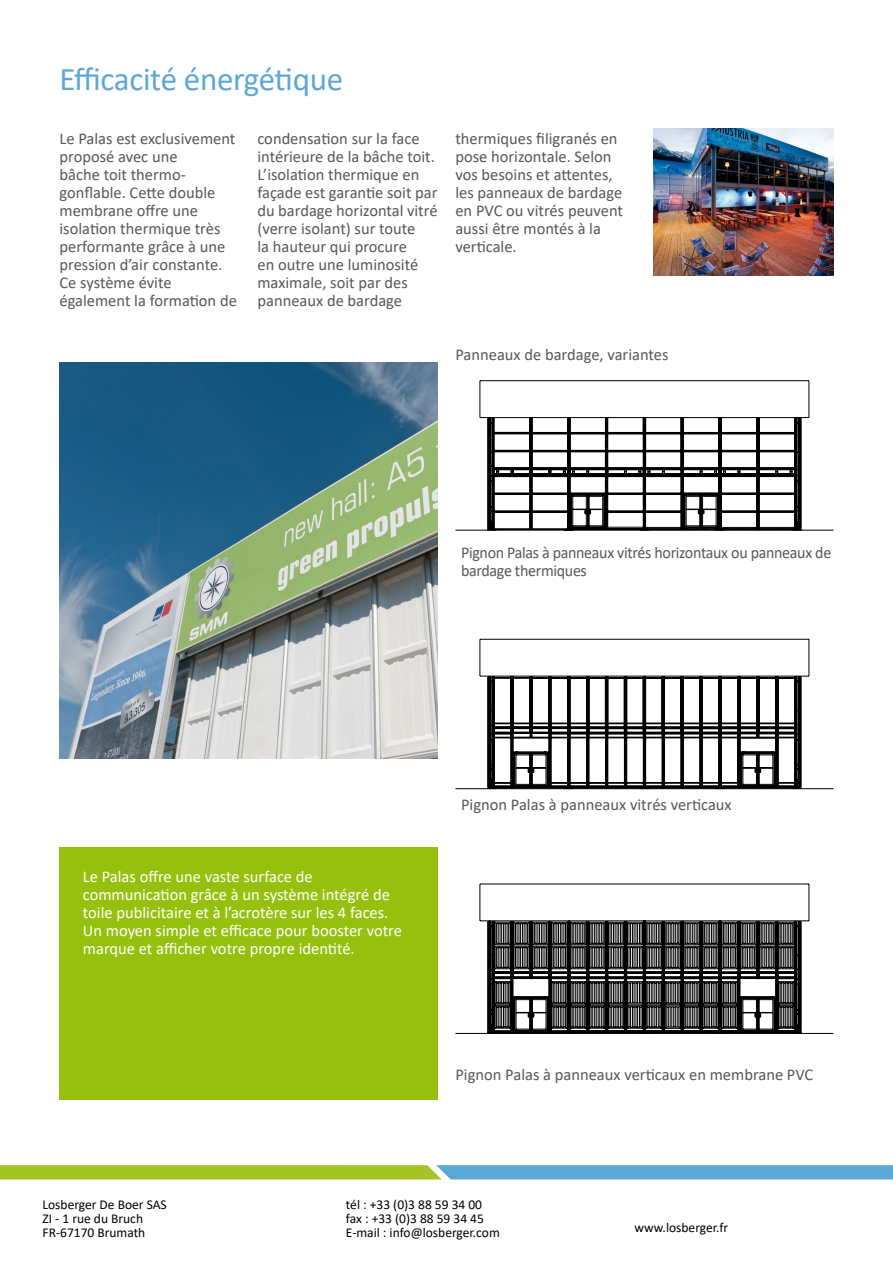
<style>
.page{position:relative;width:893px;height:1263px;background:#fff}
.page>*{position:absolute;margin:0;border:0;box-sizing:border-box;transform-origin:0 0}
.t1{font:33px "Calibri";letter-spacing:-.01em;color:#5da7d6}
.t2{font:16.5px/18px "Calibri";color:#58585a}
.t3{font:16.5px/18px "Calibri";color:#fff}
.t4{font:16.5px/18px "Calibri";letter-spacing:-.02em;color:#58585a}
.t5{font:13.5px/14px "Calibri";color:#000}
</style>
<div class="page">
<svg style="left:0;top:1165px;width:893px;height:14px;background:#82b681"></svg>
<div style="left:60px;top:848px;width:378px;height:252px;background:#97bf0d"></div>
<svg style="left:455px;top:381px;width:379px;height:150px"></svg>
<svg style="left:455px;top:639px;width:379px;height:150px"></svg>
<svg style="left:455px;top:884px;width:379px;height:150px"></svg>
<img style="left:653px;top:128px;width:180px;height:148px">
<img style="left:60px;top:362px;width:378px;height:396px">
<h1 class="t1" style="left:60px;top:56px;width:285px">Efficacité énergétique</h1>
<p class="t2" style="left:60px;top:129px;width:179px">Le Palas est exclusivement proposé avec une<br>bâche toit thermo&shy;gonflable. Cette double membrane offre une isolation thermique très performante grâce à une pression d’air constante.<br>Ce système évite également la formation de</p>
<p class="t2" style="left:257px;top:129px;width:182px">condensation sur la face intérieure de la bâche toit.<br>L’isolation thermique en façade est garantie soit par du bardage horizontal vitré (verre isolant) sur toute<br>la hauteur qui procure<br>en outre une luminosité maximale, soit par des panneaux de bardage</p>
<p class="t2" style="left:455px;top:129px;width:169px">thermiques filigranés en pose horizontale. Selon vos besoins et attentes, les panneaux de bardage en PVC ou vitrés peuvent aussi être montés à la verticale.</p>
<p class="t2" style="left:455px;top:345px;width:215px">Panneaux de bardage, variantes</p>
<p class="t4" style="left:461px;top:543px;width:372px">Pignon Palas à panneaux vitrés horizontaux ou panneaux de bardage thermiques</p>
<p class="t3" style="left:83px;top:867px;width:321px">Le Palas offre une vaste surface de communication grâce à un système intégré de toile publicitaire et à l’acrotère sur les 4 faces.<br>Un moyen simple et efficace pour booster votre marque et afficher votre propre identité.</p>
<p class="t2" style="left:461px;top:795px;width:272px">Pignon Palas à panneaux vitrés verticaux</p>
<p class="t2" style="left:455px;top:1065px;width:359px">Pignon Palas à panneaux verticaux en membrane PVC</p>
<p class="t5" style="left:43px;top:1197px;width:126px">Losberger De Boer SAS<br>ZI - 1 rue du Bruch<br>FR-67170 Brumath</p>
<p class="t5" style="left:346px;top:1197px;width:155px">tél : +33 (0)3 88 59 34 00 fax : +33 (0)3 88 59 34 45<br>E-mail : info@losberger.com</p>
<p class="t5" style="left:634px;top:1220px;width:95px">www.losberger.fr</p>
</div>
